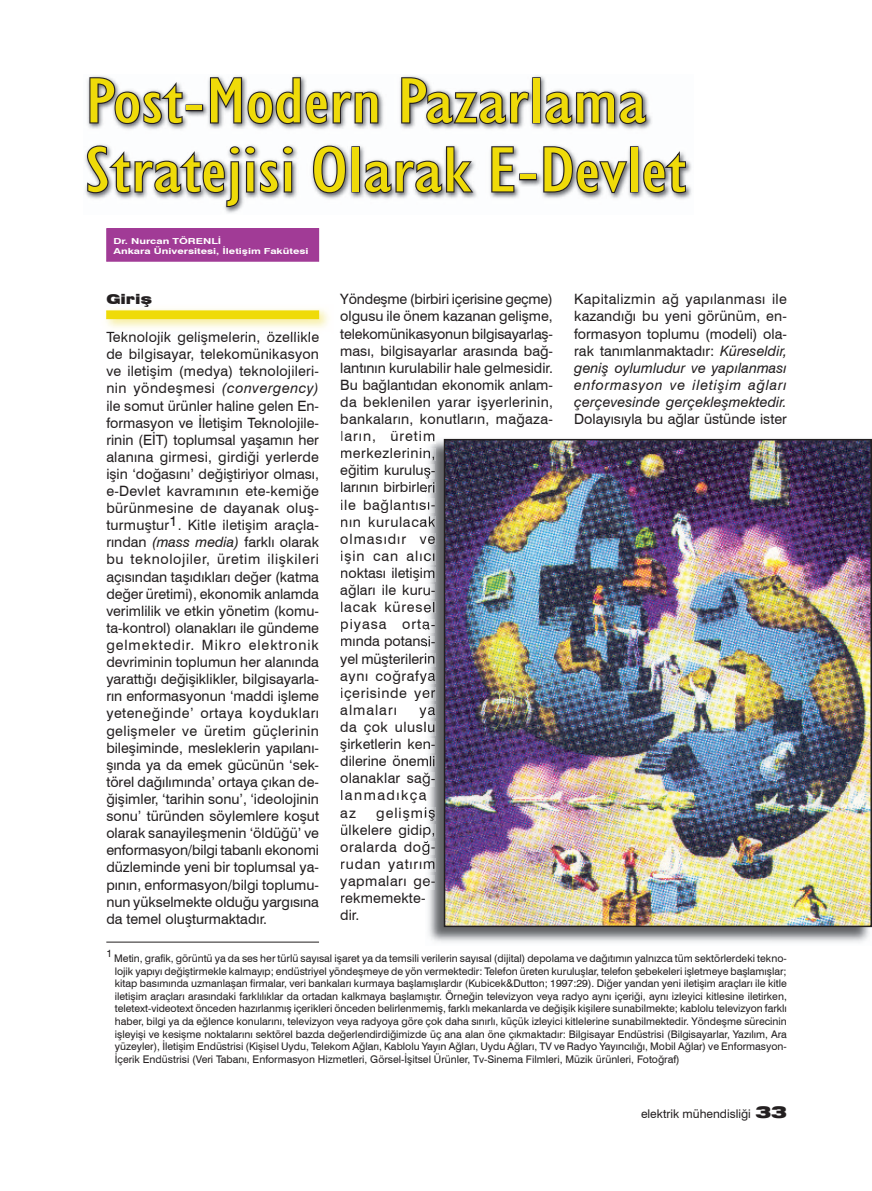
<style>
.page{position:relative;width:872px;height:1191px;background:#fff}
.page>*{position:absolute;margin:0;border:0;box-sizing:border-box;transform-origin:0 0}
.t1{font:condensed 64.5px/69px "Humanist 521 BT";color:#efdb09;scale:1.29 1}
.t2{font:14.25px/17.1px "Swiss 721 BT";color:#231f20;text-align:justify}
.t3{font:14.25px/17.1px "Swiss 721 BT";letter-spacing:.035em;color:#231f20}
.t4{font:900 expanded 13.5px "Swiss 721 BT";color:#231f20}
.t5{font:12px "Swiss 721 BT";color:#231f20}
.t6{font:10.5px/12.6px "Swiss 721 BT";color:#231f20;text-align:justify}
.t7{font:700 8.25px/9.9px "Swiss 721 BT";color:#fff;scale:1.35 1}
.s1{font-style:italic}
.s2{font-weight:900;font-stretch:expanded;font-size:16.5px}
</style>
<div class="page">
<img style="left:106px;top:308px;width:223px;height:24px">
<img style="left:106px;top:332px;width:205px;height:1px">
<div style="left:107px;top:311px;width:212px;height:8px;background:#efdb09"></div>
<div style="left:106px;top:310px;width:213px;height:9px;border:1px solid #efdb09"></div>
<hr style="left:106px;top:941px;width:213px;height:1px;background:#231f20">
<img style="left:85px;top:75px;width:607px;height:138px">
<svg style="left:88px;top:76px;width:96px;height:50px"></svg>
<div style="left:186px;top:104px;width:17px;height:7px;border:2px solid #231f20"></div>
<svg style="left:209px;top:76px;width:170px;height:49px"></svg>
<svg style="left:400px;top:76px;width:130px;height:49px"></svg>
<div style="left:532px;top:77px;width:8px;height:46px;border:2px solid #231f20"></div>
<svg style="left:544px;top:90px;width:103px;height:35px"></svg>
<svg style="left:86px;top:144px;width:208px;height:64px"></svg>
<svg style="left:312px;top:144px;width:35px;height:50px"></svg>
<div style="left:351px;top:146px;width:9px;height:46px;border:2px solid #231f20"></div>
<svg style="left:363px;top:145px;width:112px;height:49px"></svg>
<svg style="left:490px;top:145px;width:25px;height:49px"></svg>
<div style="left:519px;top:173px;width:18px;height:7px;border:2px solid #231f20"></div>
<svg style="left:542px;top:145px;width:87px;height:51px"></svg>
<div style="left:630px;top:146px;width:8px;height:46px;border:2px solid #231f20"></div>
<svg style="left:642px;top:148px;width:45px;height:47px"></svg>
<div style="left:107px;top:229px;width:212px;height:32px;background:#a13b96"></div>
<div style="left:106px;top:228px;width:213px;height:34px;border:1px solid #a13b96"></div>
<img style="left:425px;top:438px;width:447px;height:505px">
<svg style="left:425px;top:437px;width:10px;height:56px"></svg>
<img style="left:425px;top:499px;width:10px;height:14px">
<svg style="left:425px;top:516px;width:10px;height:11px"></svg>
<svg style="left:425px;top:533px;width:10px;height:11px"></svg>
<img style="left:425px;top:550px;width:10px;height:14px">
<svg style="left:425px;top:568px;width:10px;height:13px"></svg>
<img style="left:425px;top:584px;width:10px;height:14px">
<svg style="left:425px;top:602px;width:10px;height:10px"></svg>
<svg style="left:425px;top:619px;width:10px;height:47px"></svg>
<img style="left:425px;top:670px;width:10px;height:14px">
<img style="left:425px;top:687px;width:10px;height:14px">
<img style="left:425px;top:704px;width:10px;height:14px">
<img style="left:425px;top:721px;width:10px;height:14px">
<svg style="left:425px;top:739px;width:10px;height:27px"></svg>
<img style="left:425px;top:772px;width:10px;height:14px">
<svg style="left:425px;top:790px;width:10px;height:47px"></svg>
<img style="left:425px;top:841px;width:10px;height:14px">
<img style="left:425px;top:858px;width:10px;height:14px">
<img style="left:425px;top:875px;width:10px;height:14px">
<img style="left:447px;top:442px;width:422px;height:482px">
<div style="left:444px;top:439px;width:428px;height:488px;border:2px solid #231f20"></div>
<h1 class="t1" style="left:85px;top:66px;width:468px">Post-Modern Pazarlama<br>Stratejisi Olarak E-Devlet</h1>
<p class="t7" style="left:113px;top:236px;width:146px">Dr. Nurcan TÖRENLİ<br>Ankara Üniversitesi, İletişim Fakütesi</p>
<p class="t4" style="left:106px;top:291px;width:47px">Giriş</p>
<p class="t2" style="left:106px;top:328px;width:214px">Teknolojik gelişmelerin, özellikle de bilgisayar, telekomünikasyon ve iletişim (medya) teknolojileri&shy;nin yöndeşmesi <span class="s1">(convergency) </span>ile somut ürünler haline gelen En&shy;formasyon ve İletişim Teknolojile&shy;rinin (EİT) toplumsal yaşamın her alanına girmesi, girdiği yerlerde işin ‘doğasını’ değiştiriyor olması, e-Devlet kavramının ete-kemiğe bürünmesine de dayanak oluş&shy;turmuştur1. Kitle iletişim araçla&shy;rından <span class="s1">(mass media)</span> farklı olarak bu teknolojiler, üretim ilişkileri açısından taşıdıkları değer (katma değer üretimi), ekonomik anlamda verimlilik ve etkin yönetim (komu&shy;ta-kontrol) olanakları ile gündeme gelmektedir. Mikro elektronik devriminin toplumun her alanında yarattığı değişiklikler, bilgisayarla&shy;rın enformasyonun ‘maddi işleme yeteneğinde’ ortaya koydukları gelişmeler ve üretim güçlerinin bileşiminde, mesleklerin yapılanı&shy;şında ya da emek gücünün ‘sek&shy;törel dağılımında’ ortaya çıkan de&shy;ğişimler, ‘tarihin sonu’, ‘ideolojinin sonu’ türünden söylemlere koşut olarak sanayileşmenin ‘öldüğü’ ve enformasyon/bilgi tabanlı ekonomi düzleminde yeni bir toplumsal ya&shy;pının, enformasyon/bilgi toplumu&shy;nun yükselmekte olduğu yargısına da temel oluşturmaktadır.</p>
<p class="t2" style="left:340px;top:290px;width:214px;text-align:left">Yöndeşme (birbiri içerisine geçme) olgusu ile önem kazanan gelişme, telekomünikasyonun bilgisayarlaş&shy;ması, bilgisayarlar arasında bağ&shy;lantının kurulabilir hale gelmesidir.<br>Bu bağlantıdan ekonomik anlam&shy;da beklenilen yarar işyerlerinin, bankaların, konutların, mağaza&shy;ların, üretim<br>merkezlerinin,<br>eğitim kuruluş-<br>larının birbirleri<br>ile bağlantısı-<br>nın kurulacak<br>olmasıdır ve<br>işin can alıcı<br>noktası iletişim<br>ağları ile kuru-<br>lacak küresel<br>piyasa orta-<br>mında potansi-<br>yel müşterilerin<br>aynı coğrafya<br>içerisinde yer<br>almaları</p>
<p class="t2" style="left:340px;top:701px;width:96px;text-align:left;text-indent:79px">ya da çok uluslu şirketlerin ken&shy;dilerine önemli olanaklar sağ&shy;lanmadıkça az</p>
<p class="t3" style="left:340px;top:803px;width:96px;text-indent:36px">gelişmiş ülkelere gidip, oralarda doğ&shy;rudan yatırım yapmaları ge&shy;rekmemekte&shy;dir.</p>
<p class="t2" style="left:574px;top:290px;width:214px">Kapitalizmin ağ yapılanması ile kazandığı bu yeni görünüm, en&shy;formasyon toplumu (modeli) ola&shy;rak tanımlanmaktadır: <span class="s1">Küreseldir, geniş oylumludur ve yapılanması enformasyon ve iletişim ağları çerçevesinde gerçekleşmektedir.</span></p>
<p class="t2" style="left:574px;top:410px;width:214px">Dolayısıyla bu ağlar üstünde ister</p>
<p class="t6" style="left:115px;top:951px;width:673px;text-indent:-9px">1 Metin, grafik, görüntü ya da ses her türlü sayısal işaret ya da temsili verilerin sayısal (dijital) depolama ve dağıtımın yalnızca tüm sektörlerdeki tekno&shy;lojik yapıyı değiştirmekle kalmayıp; endüstriyel yöndeşmeye de yön vermektedir: Telefon üreten kuruluşlar, telefon şebekeleri işletmeye başlamışlar; kitap basımında uzmanlaşan firmalar, veri bankaları kurmaya başlamışlardır (Kubicek&amp;Dutton; 1997:29). Diğer yandan yeni iletişim araçları ile kitle iletişim araçları arasındaki farklılıklar da ortadan kalkmaya başlamıştır. Örneğin televizyon veya radyo aynı içeriği, aynı izleyici kitlesine iletirken, teletext-videotext önceden hazırlanmış içerikleri önceden belirlenmemiş, farklı mekanlarda ve değişik kişilere sunabilmekte; kablolu televizyon farklı haber, bilgi ya da eğlence konularını, televizyon veya radyoya göre çok daha sınırlı, küçük izleyici kitlelerine sunabilmektedir. Yöndeşme sürecinin işleyişi ve kesişme noktalarını sektörel bazda değerlendirdiğimizde üç ana alan öne çıkmaktadır: Bilgisayar Endüstrisi (Bilgisayarlar, Yazılım, Ara yüzeyler), İletişim Endüstrisi (Kişisel Uydu, Telekom Ağları, Kablolu Yayın Ağları, Uydu Ağları, TV ve Radyo Yayıncılığı, Mobil Ağlar) ve Enformasyon-İçerik Endüstrisi (Veri Tabanı, Enformasyon Hizmetleri, Görsel-İşitsel Ürünler, Tv-Sinema Filmleri, Müzik ürünleri, Fotoğraf)</p>
<p class="t5" style="left:641px;top:1107px;width:147px">elektrik mühendisliği <span class="s2">33</span></p>
</div>
